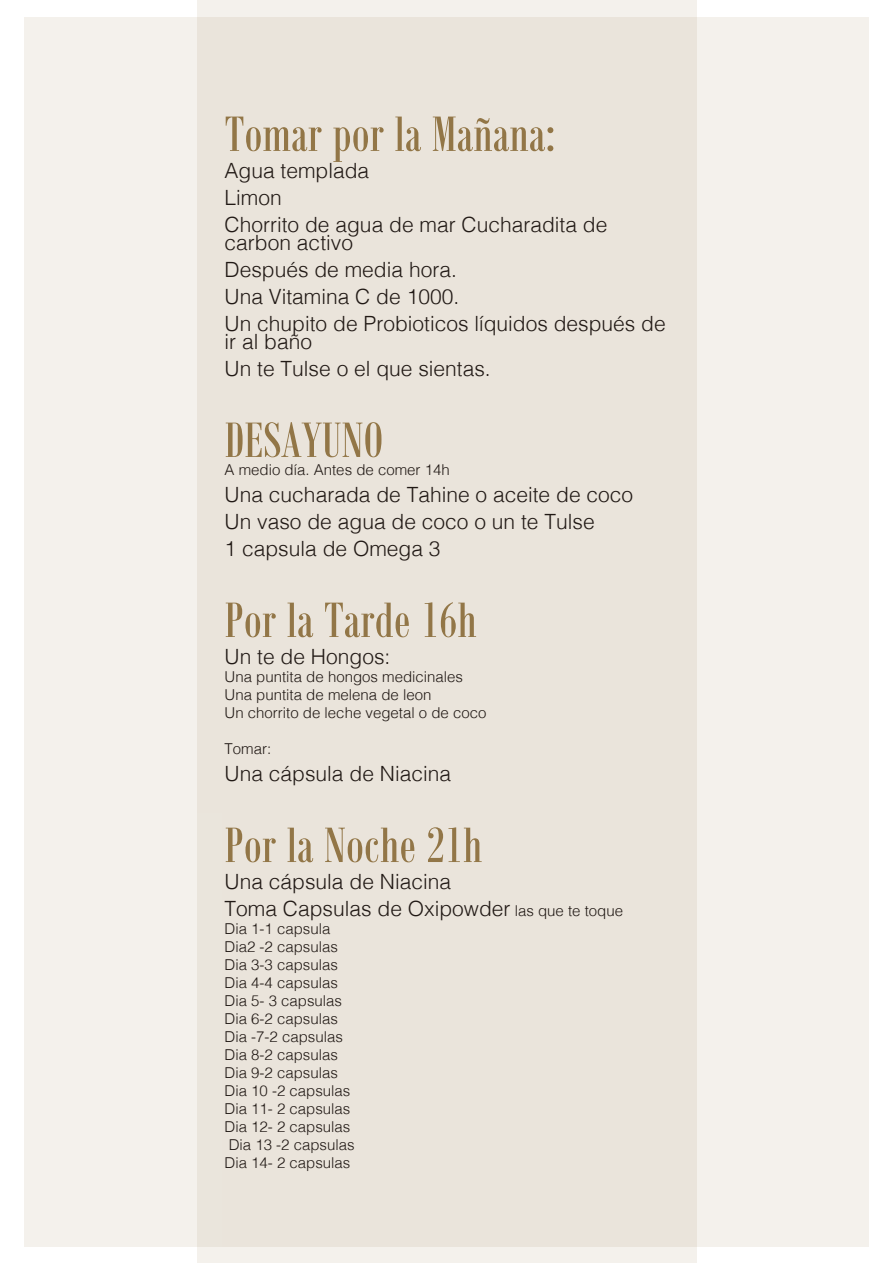
<style>
.page{position:relative;width:893px;height:1263px;background:#fff}
.page>*{position:absolute;margin:0;border:0;box-sizing:border-box;transform-origin:0 0}
.t1{font:54px "Bodoni MT Condensed";color:#927647}
.t2{font:300 21px/27px "Helvetica";color:#211915}
.t3{font:300 15px/18px "Helvetica";color:#211915}
.s1{font-size:15px}
</style>
<div class="page">
<div style="left:24px;top:17px;width:845px;height:1229px;background:#f4f1ec"></div>
<div style="left:197px;top:0;width:499px;height:1263px;background:#eae4db"></div>
<h1 class="t1" style="left:225px;top:101px;width:332px">Tomar por la Mañana:</h1>
<p class="t2" style="left:225px;top:155px;width:384px">Agua templada<br>Limon<br>Chorrito de agua de mar Cucharadita de</p>
<p class="t2" style="left:225px;top:227px;width:443px">carbon activo<br>Después de media hora.<br>Una Vitamina C de 1000.<br>Un chupito de Probioticos líquidos después de</p>
<p class="t2" style="left:225px;top:327px;width:268px">ir al baño<br>Un te Tulse o el que sientas.</p>
<h1 class="t1" style="left:225px;top:407px;width:160px">DESAYUNO</h1>
<p class="t3" style="left:225px;top:460px;width:227px">A medio día. Antes de comer 14h</p>
<p class="t2" style="left:225px;top:479px;width:410px">Una cucharada de Tahine o aceite de coco<br>Un vaso de agua de coco o un te Tulse<br>1 capsula de Omega 3</p>
<h1 class="t1" style="left:225px;top:587px;width:254px">Por la Tarde 16h</h1>
<p class="t2" style="left:225px;top:641px;width:167px">Un te de Hongos:</p>
<p class="t3" style="left:225px;top:667px;width:263px">Una puntita de hongos medicinales<br>Una puntita de melena de leon<br>Un chorrito de leche vegetal o de coco</p>
<p class="t3" style="left:225px;top:739px;width:48px">Tomar:</p>
<p class="t2" style="left:225px;top:758px;width:228px">Una cápsula de Niacina</p>
<h1 class="t1" style="left:225px;top:812px;width:259px">Por la Noche 21h</h1>
<p class="t2" style="left:225px;top:866px;width:400px">Una cápsula de Niacina<br>Toma Capsulas de Oxipowder <span class="s1">las que te toque</span></p>
<p class="t3" style="left:225px;top:919px;width:132px">Dia 1-1 capsula<br>Dia2 -2 capsulas<br>Dia 3-3 capsulas<br>Dia 4-4 capsulas<br>Dia 5- 3 capsulas<br>Dia 6-2 capsulas<br>Dia -7-2 capsulas<br>Dia 8-2 capsulas<br>Dia 9-2 capsulas<br>Dia 10 -2 capsulas<br>Dia 11- 2 capsulas<br>Dia 12- 2 capsulas<br>Dia 13 -2 capsulas<br>Dia 14- 2 capsulas</p>
</div>
